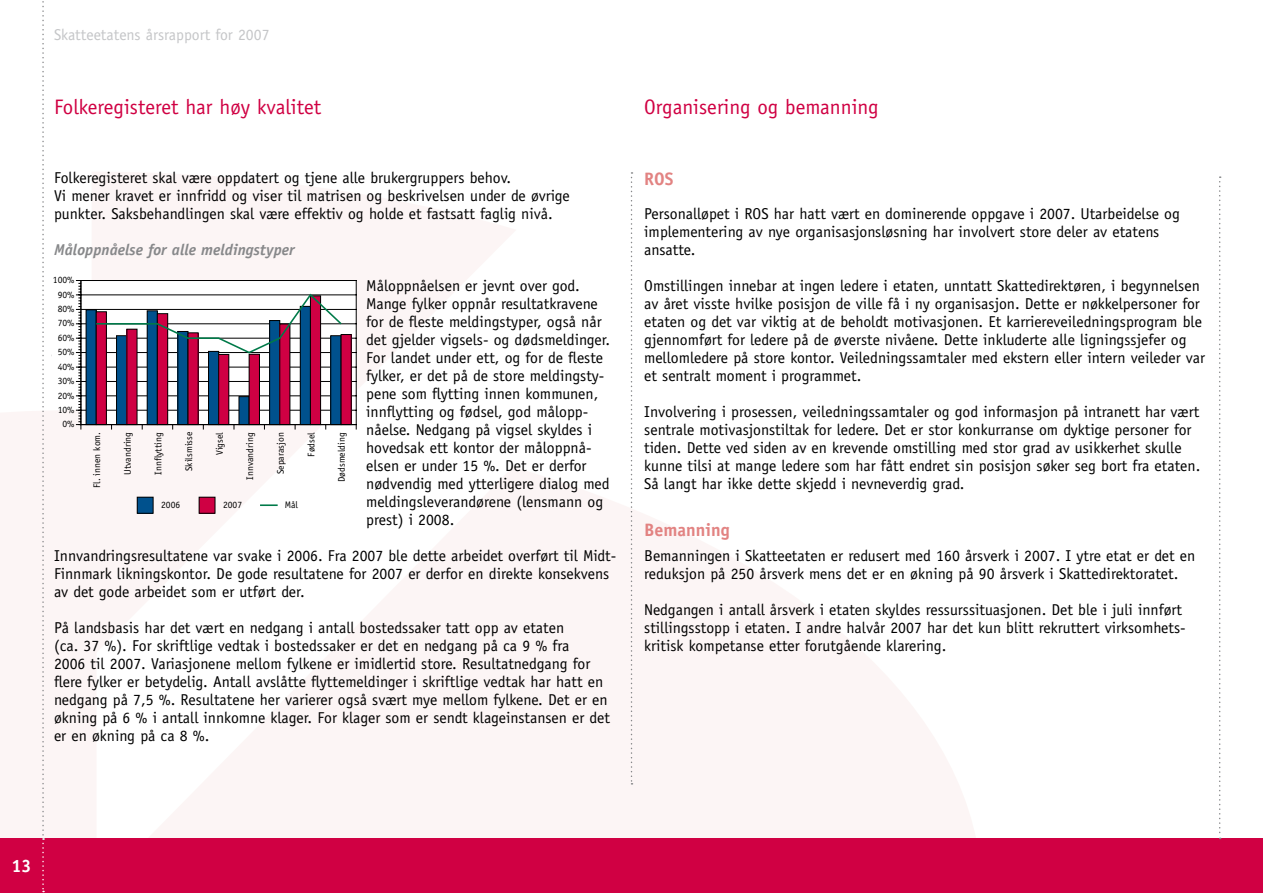
<style>
.page{position:relative;width:1263px;height:893px;background:#fff}
.page>*{position:absolute;margin:0;border:0;box-sizing:border-box;transform-origin:0 0}
.t1{font:21px "Officina Sans";color:#d00043}
.t2{font:700 18px "Officina Sans";color:#e28382}
.t3{font:700 18px "Officina Sans";color:#fff}
.t4{font:15.75px/18px "Officina Sans";color:#000}
.t5{font:italic 700 15.75px "Officina Sans";color:#87888a}
.t6{font:15.75px "Officina Sans";color:#c5c6c8}
.t7{font:9.6px "Officina Sans";color:#000}
</style>
<div class="page">
<div style="left:0;top:839px;width:1263px;height:54px;background:#d00043"></div>
<svg style="left:42px;top:1px;width:2px;height:891px"></svg>
<svg style="left:631px;top:172px;width:1px;height:613px"></svg>
<svg style="left:1219px;top:176px;width:2px;height:663px"></svg>
<svg style="left:76px;top:280px;width:281px;height:150px"></svg>
<div style="left:137px;top:497px;width:16px;height:16px;background:#00518d"></div>
<div style="left:137px;top:497px;width:16px;height:16px;border:1px solid #000"></div>
<div style="left:199px;top:497px;width:16px;height:16px;background:#cf0043"></div>
<svg style="left:260px;top:504px;width:18px;height:2px"></svg>
<p class="t6" style="left:54px;top:26px;width:217px">Skatteetatens årsrapport for 2007</p>
<h1 class="t1" style="left:54px;top:94px;width:269px">Folkeregisteret har høy kvalitet</h1>
<p class="t4" style="left:54px;top:169px;width:517px">Folkeregisteret skal være oppdatert og tjene alle brukergruppers behov.<br>Vi mener kravet er innfridd og viser til matrisen og beskrivelsen under de øvrige punkter. Saksbehandlingen skal være effektiv og holde et fastsatt faglig nivå.</p>
<p class="t5" style="left:54px;top:240px;width:242px">Måloppnåelse for alle meldingstyper</p>
<p class="t4" style="left:366px;top:277px;width:246px">Måloppnåelsen er jevnt over god.<br>Mange fylker oppnår resultatkravene for de fleste meldingstyper, også når det gjelder vigsels- og dødsmeldinger.<br>For landet under ett, og for de fleste fylker, er det på de store meldingsty&shy;pene som flytting innen kommunen, innflytting og fødsel, god målopp&shy;nåelse. Nedgang på vigsel skyldes i hovedsak ett kontor der måloppnå&shy;elsen er under 15 %. Det er derfor nødvendig med ytterligere dialog med meldingsleverandørene (lensmann og prest) i 2008.</p>
<p class="t4" style="left:54px;top:547px;width:564px">Innvandringsresultatene var svake i 2006. Fra 2007 ble dette arbeidet overført til Midt-<br>Finnmark likningskontor. De gode resultatene for 2007 er derfor en direkte konsekvens av det gode arbeidet som er utført der.</p>
<p class="t4" style="left:54px;top:619px;width:557px">På landsbasis har det vært en nedgang i antall bostedssaker tatt opp av etaten<br>(ca. 37 %). For skriftlige vedtak i bostedssaker er det en nedgang på ca 9 % fra<br>2006 til 2007. Variasjonene mellom fylkene er imidlertid store. Resultatnedgang for flere fylker er betydelig. Antall avslåtte flyttemeldinger i skriftlige vedtak har hatt en nedgang på 7,5 %. Resultatene her varierer også svært mye mellom fylkene. Det er en økning på 6 % i antall innkomne klager. For klager som er sendt klageinstansen er det er en økning på ca 8 %.</p>
<p class="t7" style="left:53px;top:274px;width:23px">100%</p>
<p class="t7" style="left:58px;top:289px;width:18px">90%</p>
<p class="t7" style="left:58px;top:303px;width:18px">80%</p>
<p class="t7" style="left:58px;top:318px;width:18px">70%</p>
<p class="t7" style="left:58px;top:332px;width:18px">60%</p>
<p class="t7" style="left:58px;top:347px;width:18px">50%</p>
<p class="t7" style="left:58px;top:361px;width:18px">40%</p>
<p class="t7" style="left:58px;top:375px;width:18px">30%</p>
<p class="t7" style="left:58px;top:390px;width:18px">20%</p>
<p class="t7" style="left:58px;top:404px;width:18px">10%</p>
<p class="t7" style="left:63px;top:419px;width:14px">0%</p>
<p class="t7" style="left:91px;top:488px;width:57px;rotate:-90deg">Fl. innen kom.</p>
<p class="t7" style="left:122px;top:475px;width:44px;rotate:-90deg">Utvandring</p>
<p class="t7" style="left:153px;top:475px;width:44px;rotate:-90deg">Innflytting</p>
<p class="t7" style="left:183px;top:471px;width:41px;rotate:-90deg">Skilsmisse</p>
<p class="t7" style="left:214px;top:455px;width:24px;rotate:-90deg">Vigsel</p>
<p class="t7" style="left:244px;top:480px;width:49px;rotate:-90deg">Innvandring</p>
<p class="t7" style="left:275px;top:474px;width:43px;rotate:-90deg">Separasjon</p>
<p class="t7" style="left:306px;top:457px;width:26px;rotate:-90deg">Fødsel</p>
<p class="t7" style="left:336px;top:482px;width:51px;rotate:-90deg">Dødsmelding</p>
<p class="t7" style="left:161px;top:499px;width:21px">2006</p>
<p class="t7" style="left:223px;top:499px;width:21px">2007</p>
<p class="t7" style="left:285px;top:499px;width:15px">Mål</p>
<h1 class="t1" style="left:644px;top:94px;width:236px">Organisering og bemanning</h1>
<p class="t2" style="left:644px;top:167px;width:31px">ROS</p>
<p class="t4" style="left:644px;top:205px;width:537px">Personalløpet i ROS har hatt vært en dominerende oppgave i 2007. Utarbeidelse og implementering av nye organisasjonsløsning har involvert store deler av etatens ansatte.</p>
<p class="t4" style="left:644px;top:277px;width:562px">Omstillingen innebar at ingen ledere i etaten, unntatt Skattedirektøren, i begynnelsen av året visste hvilke posisjon de ville få i ny organisasjon. Dette er nøkkelpersoner for etaten og det var viktig at de beholdt motivasjonen. Et karriereveiledningsprogram ble gjennomført for ledere på de øverste nivåene. Dette inkluderte alle ligningssjefer og mellomledere på store kontor. Veiledningssamtaler med ekstern eller intern veileder var et sentralt moment i programmet.</p>
<p class="t4" style="left:644px;top:403px;width:558px">Involvering i prosessen, veiledningssamtaler og god informasjon på intranett har vært sentrale motivasjonstiltak for ledere. Det er stor konkurranse om dyktige personer for tiden. Dette ved siden av en krevende omstilling med stor grad av usikkerhet skulle kunne tilsi at mange ledere som har fått endret sin posisjon søker seg bort fra etaten.<br>Så langt har ikke dette skjedd i nevneverdig grad.</p>
<p class="t2" style="left:644px;top:518px;width:87px">Bemanning</p>
<p class="t4" style="left:644px;top:547px;width:553px">Bemanningen i Skatteetaten er redusert med 160 årsverk i 2007. I ytre etat er det en reduksjon på 250 årsverk mens det er en økning på 90 årsverk i Skattedirektoratet.</p>
<p class="t4" style="left:644px;top:601px;width:541px">Nedgangen i antall årsverk i etaten skyldes ressurssituasjonen. Det ble i juli innført stillingsstopp i etaten. I andre halvår 2007 har det kun blitt rekruttert virksomhets&shy;kritisk kompetanse etter forutgående klarering.</p>
<p class="t3" style="left:11px;top:854px;width:22px">13</p>
</div>
